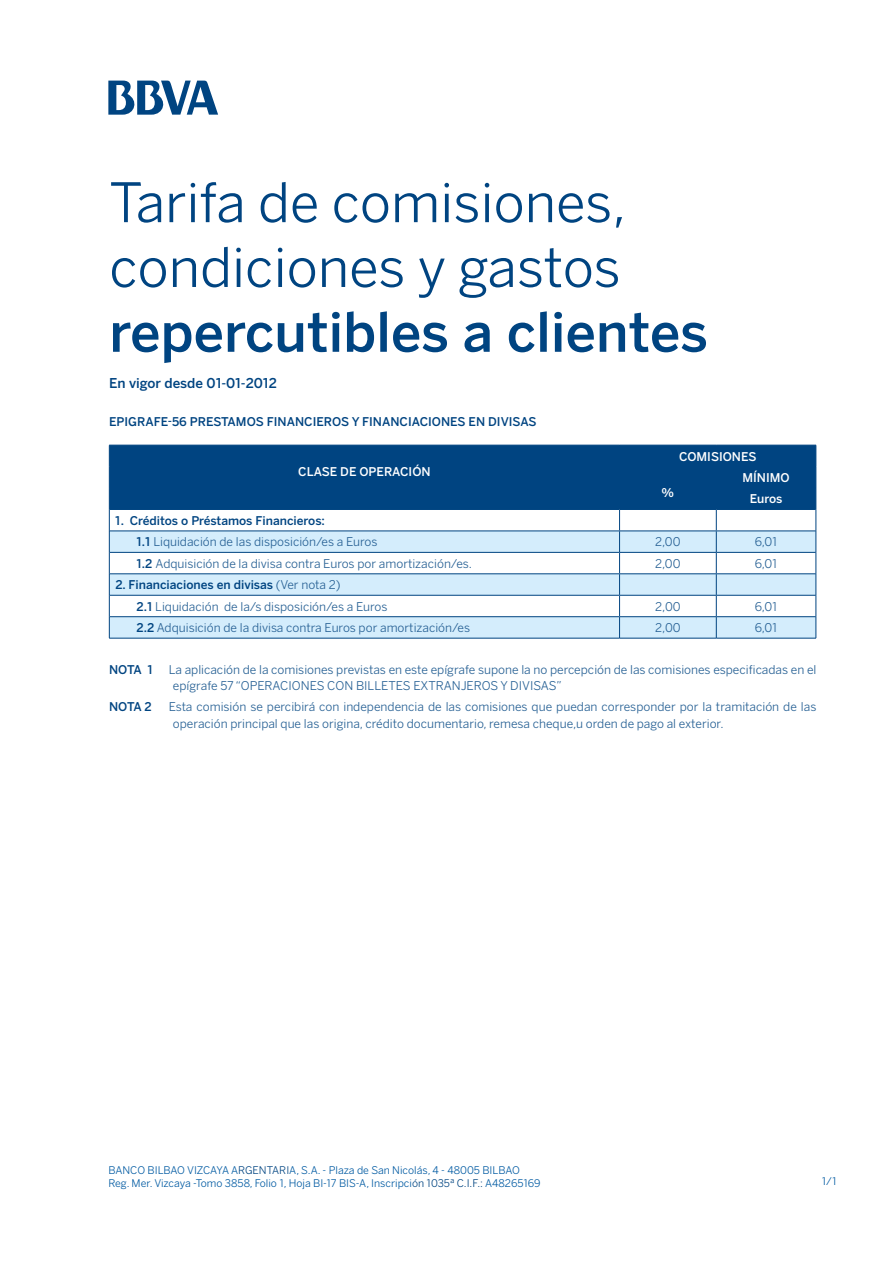
<style>
.page{position:relative;width:893px;height:1263px;background:#fff}
.page>*{position:absolute;margin:0;border:0;box-sizing:border-box;transform-origin:0 0}
.t1{font:54px/64.8px "Benton Sans BBVA";color:#004481}
.t2{font:500 54px "Benton Sans BBVA";color:#004481}
.t3{font:500 13.5px "Benton Sans BBVA";color:#004481}
.t4{font:12px/21.5px "Benton Sans BBVA";color:#266094}
.t5{font:500 12px "Benton Sans BBVA";color:#004481}
.t6{font:500 12px/21.5px "Benton Sans BBVA";color:#fff;text-align:center}
.t7{font:10.5px/12.6px "Benton Sans BBVA";color:#005aa2}
.s1{font-weight:500;color:#004481}
.s2{color:#004481}
</style>
<div class="page">
<svg style="left:108px;top:81px;width:110px;height:34px"></svg>
<div style="left:110px;top:446px;width:706px;height:63px;background:#004481"></div>
<svg style="left:110px;top:531px;width:706px;height:107px;fill:#d4edfc"></svg>
<hr style="left:109px;top:445px;width:511px;height:1px;background:#004481">
<hr style="left:620px;top:445px;width:96px;height:1px;background:#004481">
<hr style="left:716px;top:445px;width:100px;height:1px;background:#004481">
<svg style="left:109px;top:445px;width:1px;height:193px"></svg>
<svg style="left:816px;top:445px;width:1px;height:193px"></svg>
<hr style="left:109px;top:638px;width:511px;height:1px;background:#004481">
<hr style="left:620px;top:638px;width:96px;height:1px;background:#004481">
<hr style="left:716px;top:638px;width:100px;height:1px;background:#004481">
<hr style="left:619px;top:466px;width:97px;height:1px;background:#004481">
<hr style="left:716px;top:466px;width:100px;height:1px;background:#004481">
<hr style="left:716px;top:488px;width:100px;height:1px;background:#004481">
<hr style="left:110px;top:509px;width:510px;height:1px;background:#004481">
<hr style="left:620px;top:509px;width:96px;height:1px;background:#004481">
<hr style="left:716px;top:509px;width:100px;height:1px;background:#004481">
<hr style="left:110px;top:530px;width:510px;height:1px;background:#004481">
<hr style="left:620px;top:530px;width:96px;height:1px;background:#004481">
<hr style="left:716px;top:530px;width:100px;height:1px;background:#004481">
<hr style="left:110px;top:552px;width:510px;height:1px;background:#004481">
<hr style="left:620px;top:552px;width:96px;height:1px;background:#004481">
<hr style="left:716px;top:552px;width:100px;height:1px;background:#004481">
<hr style="left:110px;top:573px;width:510px;height:1px;background:#004481">
<hr style="left:620px;top:573px;width:96px;height:1px;background:#004481">
<hr style="left:716px;top:573px;width:100px;height:1px;background:#004481">
<hr style="left:110px;top:595px;width:510px;height:1px;background:#004481">
<hr style="left:620px;top:595px;width:96px;height:1px;background:#004481">
<hr style="left:716px;top:595px;width:100px;height:1px;background:#004481">
<hr style="left:110px;top:616px;width:510px;height:1px;background:#004481">
<hr style="left:620px;top:616px;width:96px;height:1px;background:#004481">
<svg style="left:619px;top:446px;width:1px;height:192px"></svg>
<hr style="left:716px;top:616px;width:100px;height:1px;background:#004481">
<svg style="left:716px;top:467px;width:1px;height:171px"></svg>
<h1 class="t1" style="left:109px;top:170px;width:518px">Tarifa de comisiones, condiciones y gastos</h1>
<h1 class="t2" style="left:109px;top:299px;width:600px">repercutibles a clientes</h1>
<p class="t3" style="left:109px;top:374px;width:169px">En vigor desde 01-01-2012</p>
<p class="t5" style="left:109px;top:414px;width:429px">EPIGRAFE-56 PRESTAMOS FINANCIEROS Y FINANCIACIONES EN DIVISAS</p>
<p class="t6" style="left:298px;top:461px;width:134px">CLASE DE OPERACIÓN</p>
<p class="t6" style="left:679px;top:446px;width:79px">COMISIONES</p>
<p class="t6" style="left:742px;top:467px;width:49px">MÍNIMO<br>Euros</p>
<p class="t6" style="left:662px;top:482px;width:14px">%</p>
<p class="t4" style="left:137px;top:510px;width:242px;text-indent:-21px"><span class="s1">1. Créditos o Préstamos Financieros:<br>1.1</span> Liquidación de las disposición/es a Euros</p>
<p class="t4" style="left:655px;top:531px;width:27px">2,00</p>
<p class="t4" style="left:755px;top:531px;width:24px">6,01</p>
<p class="t4" style="left:137px;top:553px;width:337px"><span class="s1">1.2</span> Adquisición de la divisa contra Euros por amortización/es.</p>
<p class="t4" style="left:655px;top:553px;width:27px">2,00</p>
<p class="t4" style="left:755px;top:553px;width:24px">6,01</p>
<p class="t4" style="left:137px;top:574px;width:252px;text-indent:-21px"><span class="s1">2. Financiaciones en divisas</span> (Ver nota 2)<br><span class="s1">2.1</span> Liquidación de la/s disposición/es a Euros</p>
<p class="t4" style="left:655px;top:596px;width:27px">2,00</p>
<p class="t4" style="left:755px;top:596px;width:24px">6,01</p>
<p class="t4" style="left:137px;top:617px;width:335px"><span class="s1">2.2</span> Adquisición de la divisa contra Euros por amortización/es</p>
<p class="t4" style="left:655px;top:617px;width:27px">2,00</p>
<p class="t4" style="left:755px;top:617px;width:24px">6,01</p>
<p class="t5" style="left:109px;top:662px;width:45px">NOTA 1</p>
<p class="t4" style="left:173px;top:661px;width:645px;line-height:16.5px;text-indent:-4px">La aplicación de la comisiones previstas en este epígrafe supone la no percepción de las comisiones especificadas en el epígrafe 57 “OPERACIONES CON BILLETES EXTRANJEROS Y DIVISAS”</p>
<p class="t5" style="left:109px;top:699px;width:44px">NOTA 2</p>
<p class="t4" style="left:173px;top:698px;width:645px;line-height:16.5px;text-indent:-4px">Esta comisión se percibirá con independencia de las comisiones que puedan corresponder por la tramitación de las operación principal que las origina, crédito documentario, remesa cheque,u orden de pago al exterior.</p>
<p class="t7" style="left:108px;top:1164px;width:434px">BANCO BILBAO VIZCAYA A<span class="s2">RGENTARI</span>A, S.A. - Plaza de San Nicolás, 4 - 48005 BILBAO<br>Reg. Mer. Vizcaya -Tomo 3858, Folio 1, Hoja BI-17 BIS-A, Inscripci<span class="s2">ón 1035ª C.I.F.:</span> A48265169</p>
<p class="t7" style="left:822px;top:1175px;width:16px">1/1</p>
</div>
